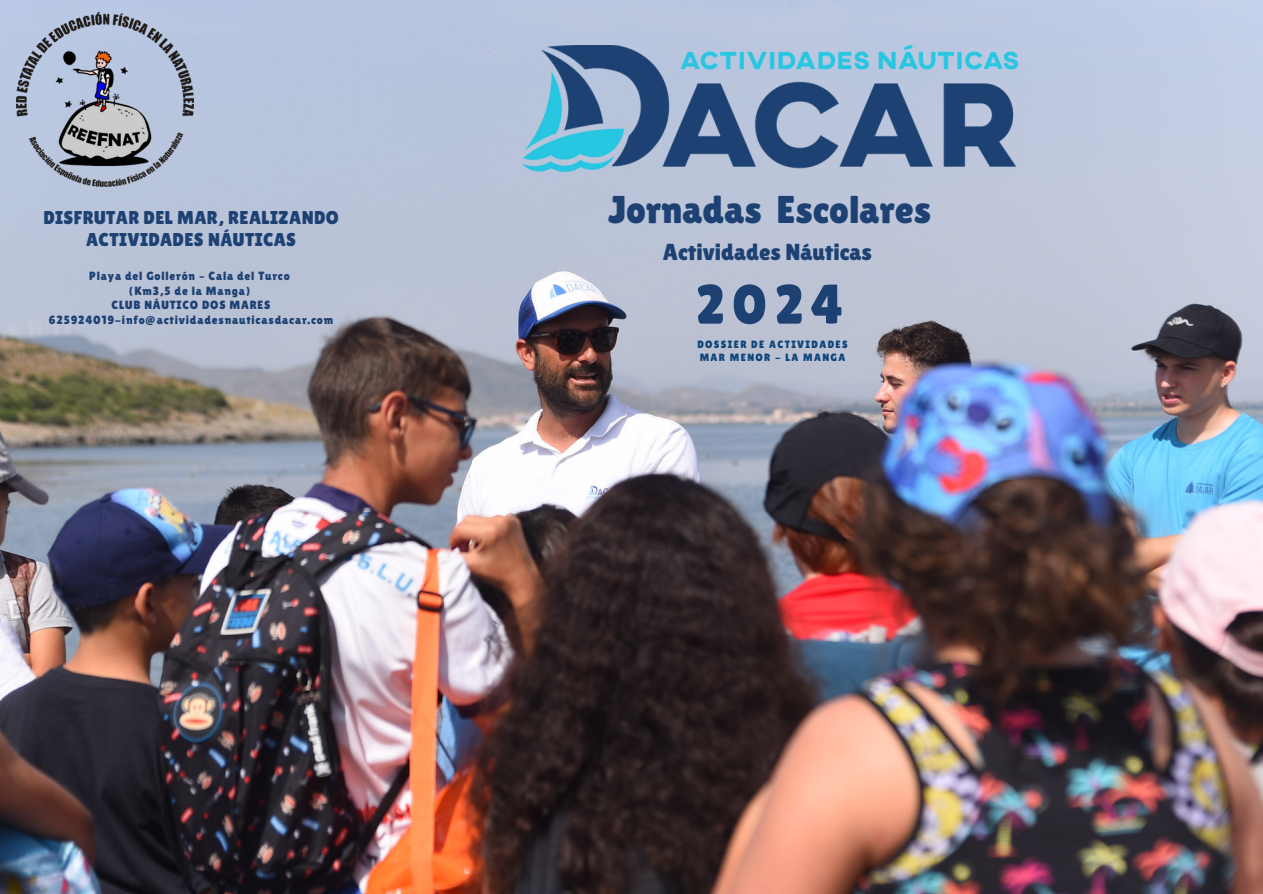
<style>
.page{position:relative;width:1263px;height:894px;background:#fff}
.page>*{position:absolute;margin:0;border:0;box-sizing:border-box;transform-origin:0 0}
.t1{font:55.35px "Lilita One";color:#1d4173}
.t2{font:38.7px "Lilita One";color:#1d4173}
.t3{font:23.25px "Lilita One";color:#1d4173}
.t4{font:18.6px/22.6px "Lilita One";letter-spacing:.02em;color:#1d4172;text-align:center}
.t5{font:11.85px/14.5px "Lilita One";letter-spacing:.07em;color:#1d4173;text-align:center}
.t6{font:10.5px "Lilita One";letter-spacing:.13em;color:#0d457a}
</style>
<div class="page">
<img style="left:0;top:0;width:1263px;height:893px">
<img style="left:947px;top:757px;width:256px;height:93px">
<img style="left:727px;top:207px;width:348px;height:182px">
<img style="left:522px;top:45px;width:495px;height:126px">
<img style="left:17px;top:13px;width:176px;height:173px">
<p class="t4" style="left:43px;top:205px;width:297px">DISFRUTAR DEL MAR, REALIZANDO<br>ACTIVIDADES NÁUTICAS</p>
<p class="t5" style="left:49px;top:269px;width:286px">Playa del Gollerón – Cala del Turco<br>(Km3,5 de la Manga)<br>CLUB NÁUTICO DOS MARES<br>625924019-info@actividadesnauticasdacar.com</p>
<h1 class="t2" style="left:608px;top:187px;width:324px">Jornadas Escolares</h1>
<h1 class="t3" style="left:663px;top:239px;width:211px">Actividades Náuticas</h1>
<p class="t1" style="left:695px;top:272px;width:150px">2024</p>
<p class="t6" style="left:697px;top:338px;width:152px">DOSSIER DE ACTIVIDADES</p>
<p class="t6" style="left:700px;top:352px;width:147px">MAR MENOR - LA MANGA</p>
</div>
